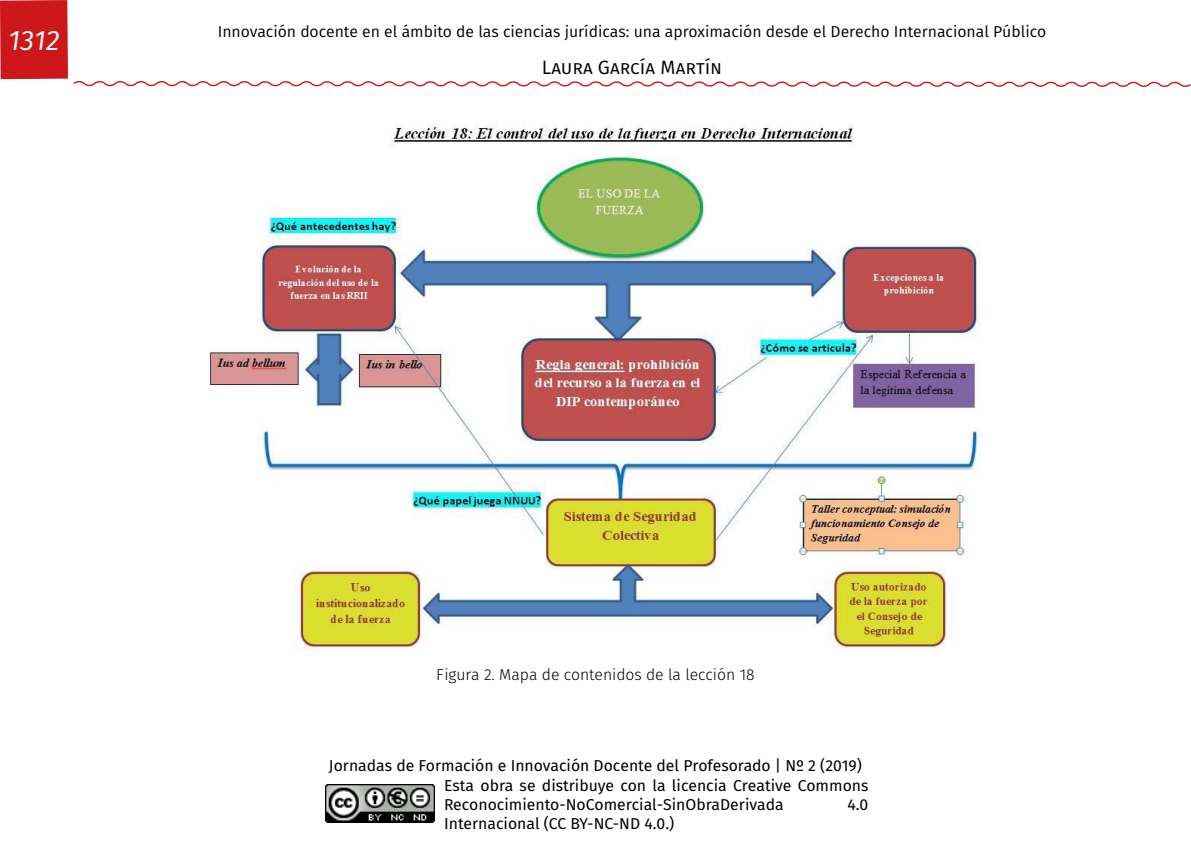
<style>
.page{position:relative;width:1191px;height:844px;background:#fff}
.page>*{position:absolute;margin:0;border:0;box-sizing:border-box;transform-origin:0 0}
.t1{font:italic 28px "Fira Sans";color:#fff}
.t2{font:19.25px "Fira Sans";color:#000}
.t3{font:15.75px/19.2px "Fira Sans";color:#000}
.t4{font:15.75px "Fira Sans";color:#000}
._95_Pies_de_fotos_ce{font:300 15.75px "Fira Sans";color:#000}
</style>
<div class="page">
<svg style="left:0;top:0;width:1191px;height:87px"></svg>
<img style="left:325px;top:784px;width:109px;height:38px">
<img style="left:208px;top:125px;width:773px;height:525px">
<h1 class="t1" style="left:9px;top:21px;width:53px">1312</h1>
<p class="t4" style="left:218px;top:20px;width:830px">Innovación docente en el ámbito de las ciencias jurídicas: una aproximación desde el Derecho Internacional Público</p>
<p class="t2" style="left:542px;top:54px;width:182px">Laura García Martín</p>
<p class="_95_Pies_de_fotos_ce" style="left:436px;top:662px;width:320px">Figura 2. Mapa de contenidos de la lección 18</p>
<p class="t3" style="left:444px;top:756px;width:426px;text-indent:-115px">Jornadas de Formación e Innovación Docente del Profesorado | Nº 2 (2019)<br>Esta obra se distribuye con la licencia Creative Commons<br>Reconocimiento-NoComercial-SinObraDerivada</p>
<p class="t3" style="left:847px;top:794px;width:22px">4.0</p>
<p class="t3" style="left:444px;top:813px;width:231px">Internacional (CC BY-NC-ND 4.0.)</p>
</div>
